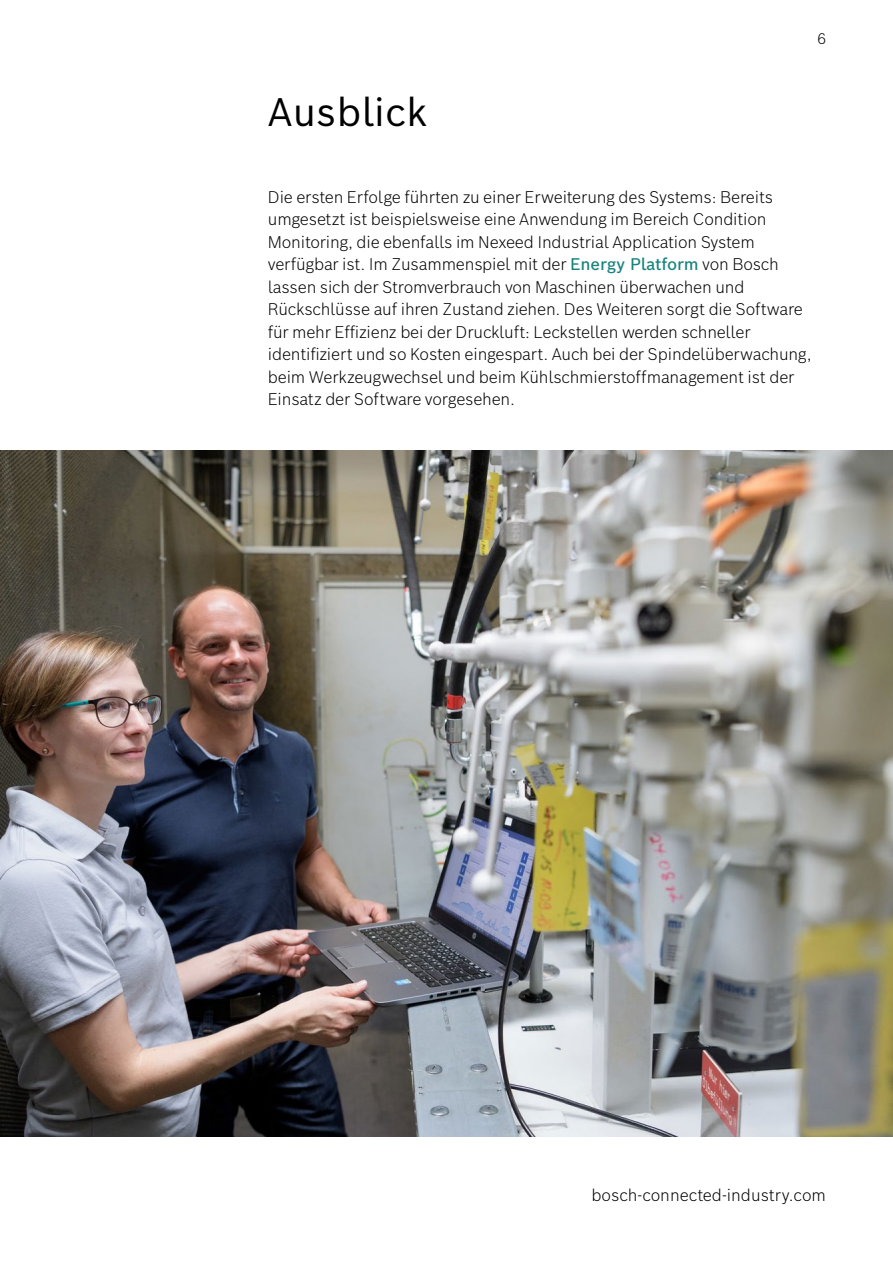
<style>
.page{position:relative;width:893px;height:1263px;background:#fff}
.page>*{position:absolute;margin:0;border:0;box-sizing:border-box;transform-origin:0 0}
.t1{font:39px "Bosch Sans";color:#000}
.t2{font:300 16.5px/22.5px "Bosch Sans";letter-spacing:-.01em;color:#000}
.t3{font:300 15px "Bosch Sans";color:#000}
.s1{font-weight:500;color:#18837e}
</style>
<div class="page">
<img style="left:0;top:451px;width:893px;height:686px">
<h1 class="t1" style="left:268px;top:85px;width:161px">Ausblick</h1>
<p class="t3" style="left:817px;top:28px;width:10px">6</p>
<p class="t2" style="left:268px;top:185px;width:545px">Die ersten Erfolge führten zu einer Erweiterung des Systems: Bereits umgesetzt ist beispielsweise eine Anwendung im Bereich Condition Monitoring, die ebenfalls im Nexeed Industrial Application System verfügbar ist. Im Zusammenspiel mit der <span class="s1">Energy Platform</span> von Bosch lassen sich der Stromverbrauch von Maschinen überwachen und Rückschlüsse auf ihren Zustand ziehen. Des Weiteren sorgt die Software für mehr Effizienz bei der Druckluft: Leckstellen werden schneller identifiziert und so Kosten eingespart. Auch bei der Spindelüberwachung, beim Werkzeugwechsel und beim Kühlschmierstoffmanagement ist der Einsatz der Software vorgesehen.</p>
<p class="t2" style="left:591px;top:1183px;width:236px">bosch-connected-industry.com</p>
</div>
